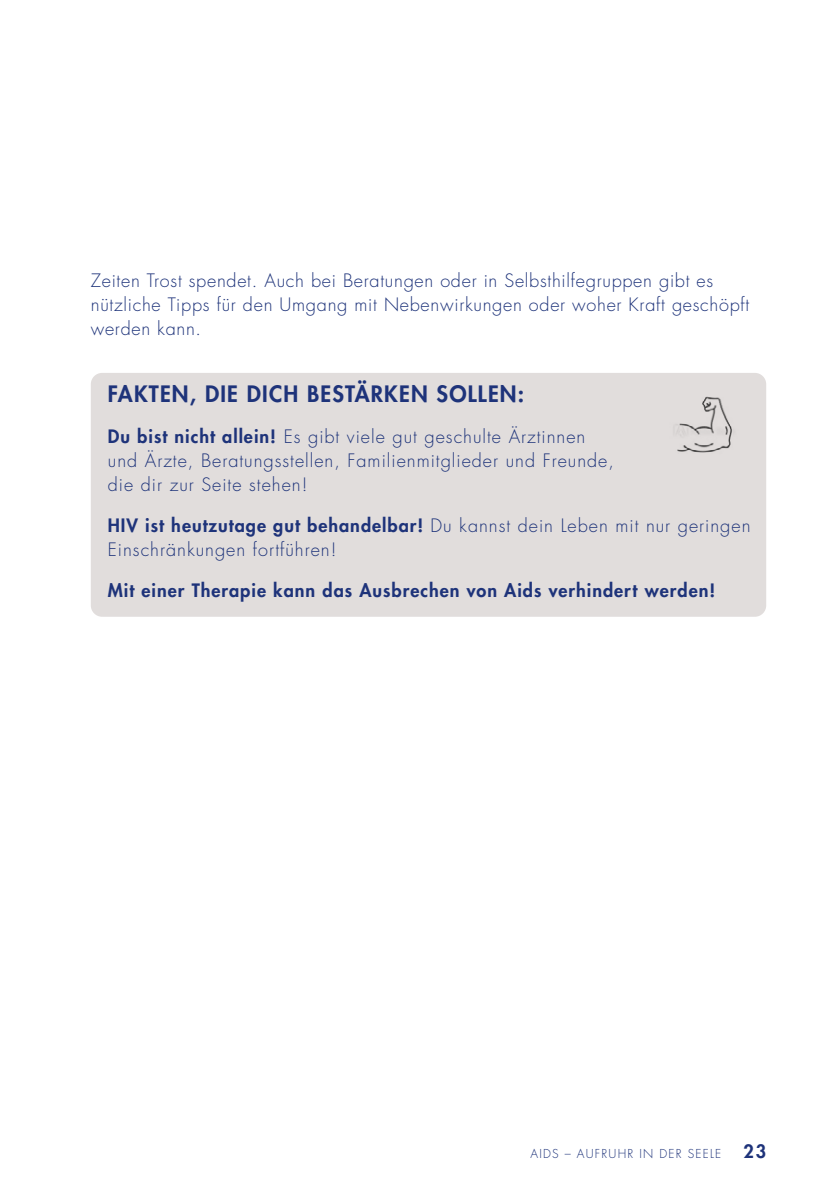
<style>
.page{position:relative;width:840px;height:1191px;background:#fff}
.page>*{position:absolute;margin:0;border:0;box-sizing:border-box;transform-origin:0 0}
.H3_Kasten{font:800 22px "Futura Std";letter-spacing:.055em;color:#1e337a}
.P_Text{font:300 18px/24px "Futura Std";letter-spacing:.04em;color:#1e337a}
.P_Text-2{font:800 18px "Futura Std";letter-spacing:.055em;color:#1e337a}
.t1{font:300 12px "Futura Std";letter-spacing:.1em;color:#1e337a}
.s1{font-weight:800}
.s2{font-weight:800;font-size:18px}
</style>
<div class="page">
<div style="left:91px;top:373px;width:674px;height:244px;background:#e1dddc;border-radius:11px"></div>
<img style="left:676px;top:396px;width:56px;height:57px">
<p class="P_Text" style="left:91px;top:269px;width:659px">Zeiten Trost spendet. Auch bei Beratungen oder in Selbsthilfegruppen gibt es nützliche Tipps für den Umgang mit Nebenwirkungen oder woher Kraft geschöpft werden kann.</p>
<h3 class="H3_Kasten" style="left:108px;top:380px;width:417px">FAKTEN, DIE DICH BESTÄRKEN SOLLEN:</h3>
<p class="P_Text" style="left:108px;top:425px;width:507px"><span class="s1">Du bist nicht allein!</span> Es gibt viele gut geschulte Ärztinnen und Ärzte, Beratungsstellen, Familienmitglieder und Freunde, die dir zur Seite stehen!</p>
<p class="P_Text" style="left:108px;top:514px;width:643px"><span class="s1">HIV ist heutzutage gut behandelbar!</span> Du kannst dein Leben mit nur geringen<br>Einschränkungen fortführen!</p>
<p class="P_Text-2" style="left:108px;top:579px;width:608px">Mit einer Therapie kann das Ausbrechen von Aids verhindert werden!</p>
<p class="t1" style="left:530px;top:1146px;width:237px">AIDS – AUFRUHR IN DER SEELE <span class="s2">23</span></p>
</div>
